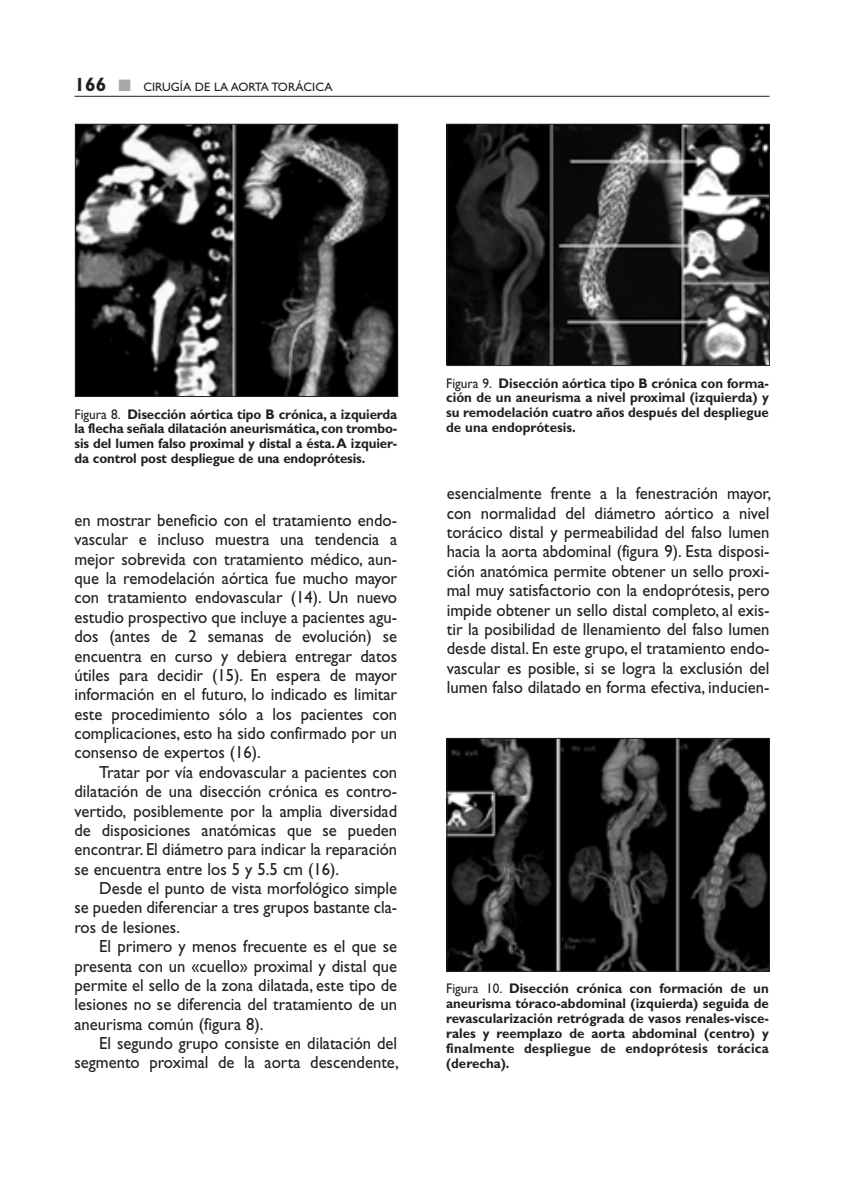
<style>
.page{position:relative;width:844px;height:1191px;background:#fff}
.page>*{position:absolute;margin:0;border:0;box-sizing:border-box;transform-origin:0 0}
.t1{font:17.5px/19.4px "Gill Sans";color:#231f20;text-align:justify;scale:.95 1}
.t2{font:700 14px/14.9px "Gill Sans";color:#231f20;text-align:justify;scale:.95 1}
.t3{font:12.25px "Gill Sans";color:#231f20}
.s1{font-weight:700;font-size:19.25px}
.s2{color:#a8a9ad}
.s3{font-weight:400}
</style>
<div class="page">
<hr style="left:74px;top:96px;width:695px;height:1px;background:#231f20">
<img style="left:77px;top:126px;width:319px;height:269px">
<div style="left:75px;top:124px;width:323px;height:273px;border:1px solid #231f20"></div>
<img style="left:448px;top:126px;width:319px;height:238px">
<div style="left:446px;top:124px;width:323px;height:242px;border:1px solid #231f20"></div>
<img style="left:448px;top:740px;width:319px;height:229px">
<div style="left:446px;top:738px;width:323px;height:233px;border:1px solid #231f20"></div>
<p class="t3" style="left:74px;top:83px;width:259px"><span class="s1">166</span> <span class="s2">■</span> CIRUGÍA DE LA AORTA TORÁCICA</p>
<p class="t2" style="left:74px;top:408px;width:341px"><span class="s3">Figura 8.</span> Disección aórtica tipo B crónica, a izquierda la flecha señala dilatación aneurismática, con trombo&shy;sis del lumen falso proximal y distal a ésta. A izquier&shy;da control post despliegue de una endoprótesis.</p>
<p class="t1" style="left:74px;top:512px;width:341px">en mostrar beneficio con el tratamiento endo&shy;vascular e incluso muestra una tendencia a mejor sobrevida con tratamiento médico, aun&shy;que la remodelación aórtica fue mucho mayor con tratamiento endovascular (14). Un nuevo estudio prospectivo que incluye a pacientes agu&shy;dos (antes de 2 semanas de evolución) se encuentra en curso y debiera entregar datos útiles para decidir (15). En espera de mayor información en el futuro, lo indicado es limitar este procedimiento sólo a los pacientes con complicaciones, esto ha sido confirmado por un consenso de expertos (16).</p>
<p class="t1" style="left:74px;top:764px;width:341px;text-indent:25px">Tratar por vía endovascular a pacientes con dilatación de una disección crónica es contro&shy;vertido, posiblemente por la amplia diversidad de disposiciones anatómicas que se pueden encontrar. El diámetro para indicar la reparación se encuentra entre los 5 y 5.5 cm (16).</p>
<p class="t1" style="left:74px;top:880px;width:341px;text-indent:25px">Desde el punto de vista morfológico simple se pueden diferenciar a tres grupos bastante cla&shy;ros de lesiones.</p>
<p class="t1" style="left:74px;top:938px;width:341px;text-indent:25px">El primero y menos frecuente es el que se presenta con un «cuello» proximal y distal que permite el sello de la zona dilatada, este tipo de lesiones no se diferencia del tratamiento de un aneurisma común (figura 8).</p>
<p class="t1" style="left:74px;top:1035px;width:343px;text-align:right">El segundo grupo consiste en dilatación del segmento proximal de la aorta descendente,</p>
<p class="t2" style="left:446px;top:377px;width:341px"><span class="s3">Figura 9.</span> Disección aórtica tipo B crónica con forma&shy;ción de un aneurisma a nivel proximal (izquierda) y su remodelación cuatro años después del despliegue de una endoprótesis.</p>
<p class="t1" style="left:446px;top:485px;width:343px">esencialmente frente a la fenestración mayor, con normalidad del diámetro aórtico a nivel torácico distal y permeabilidad del falso lumen hacia la aorta abdominal (figura 9). Esta disposi&shy;ción anatómica permite obtener un sello proxi&shy;mal muy satisfactorio con la endoprótesis, pero impide obtener un sello distal completo, al exis&shy;tir la posibilidad de llenamiento del falso lumen desde distal. En este grupo, el tratamiento endo&shy;vascular es posible, si se logra la exclusión del lumen falso dilatado en forma efectiva, inducien-</p>
<p class="t2" style="left:446px;top:982px;width:341px"><span class="s3">Figura 10.</span> Disección crónica con formación de un aneurisma tóraco-abdominal (izquierda) seguida de revascularización retrógrada de vasos renales-visce&shy;rales y reemplazo de aorta abdominal (centro) y finalmente despliegue de endoprótesis torácica (derecha).</p>
</div>
